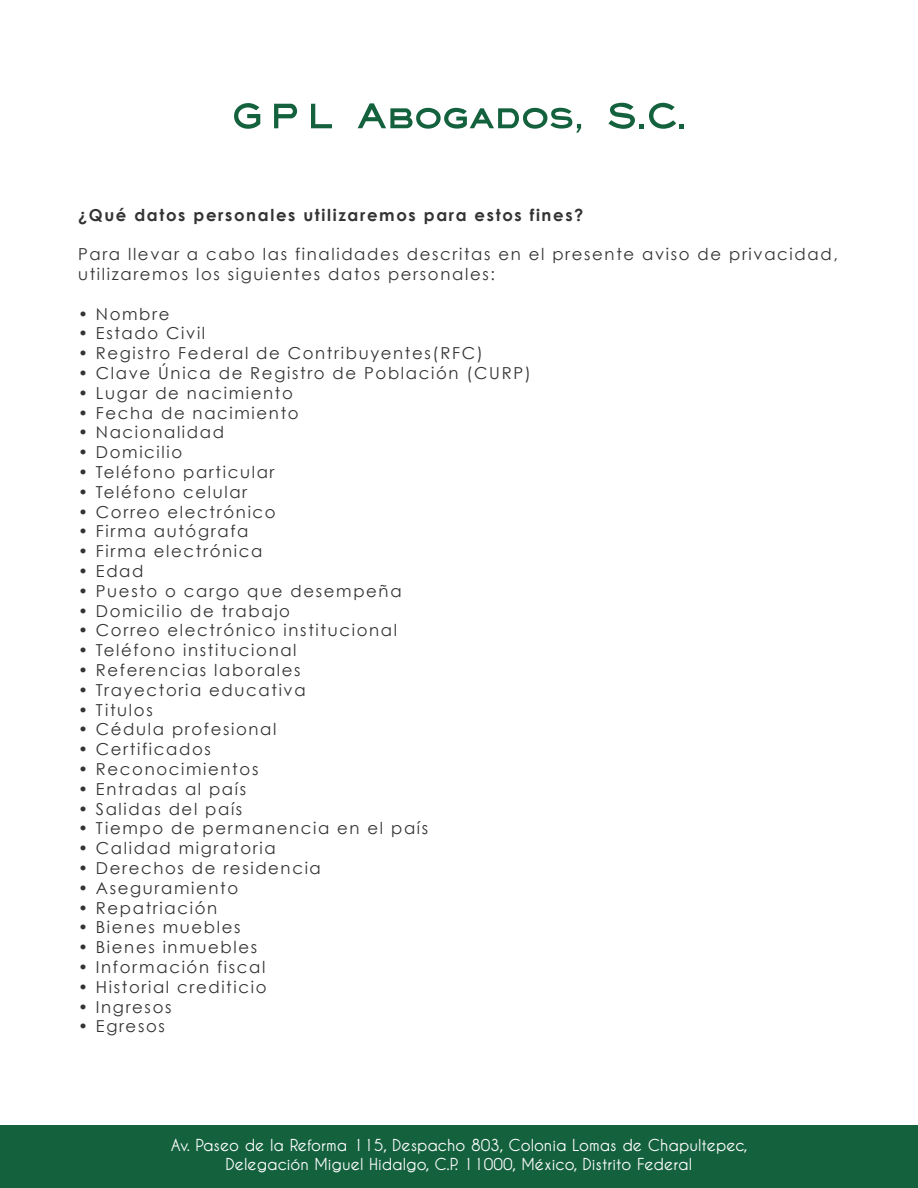
<style>
.page{position:relative;width:918px;height:1188px;background:#fff}
.page>*{position:absolute;margin:0;border:0;box-sizing:border-box;transform-origin:0 0}
.t1{font:16.5px/19.8px "Century Gothic";letter-spacing:.1em;color:#333}
.t2{font:700 16.5px "Century Gothic";letter-spacing:.1em;color:#333}
.t3{font:700 16.35px/19.6px "Caviar Dreams";color:#fff;text-align:center}
</style>
<div class="page">
<div style="left:0;top:1125px;width:918px;height:63px;background:#14613e"></div>
<svg style="left:234px;top:103px;width:26px;height:26px"></svg>
<svg style="left:274px;top:104px;width:23px;height:24px"></svg>
<svg style="left:311px;top:104px;width:21px;height:24px"></svg>
<svg style="left:358px;top:103px;width:223px;height:30px"></svg>
<svg style="left:608px;top:103px;width:76px;height:26px"></svg>
<p class="t2" style="left:78px;top:204px;width:507px">¿Qué datos personales utilizaremos para estos fines?</p>
<p class="t1" style="left:78px;top:244px;width:761px">Para llevar a cabo las finalidades descritas en el presente aviso de privacidad, utilizaremos los siguientes datos personales:</p>
<p class="t1" style="left:78px;top:304px;width:93px">• Nombre</p>
<p class="t1" style="left:78px;top:323px;width:129px">• Estado Civil</p>
<p class="t1" style="left:78px;top:343px;width:406px">• Registro Federal de Contribuyentes(RFC)</p>
<p class="t1" style="left:78px;top:363px;width:454px">• Clave Única de Registro de Población (CURP)</p>
<p class="t1" style="left:78px;top:383px;width:217px">• Lugar de nacimiento</p>
<p class="t1" style="left:78px;top:403px;width:222px">• Fecha de nacimiento</p>
<p class="t1" style="left:78px;top:422px;width:148px">• Nacionalidad</p>
<p class="t1" style="left:78px;top:442px;width:106px">• Domicilio</p>
<p class="t1" style="left:78px;top:462px;width:198px">• Teléfono particular</p>
<p class="t1" style="left:78px;top:482px;width:171px">• Teléfono celular</p>
<p class="t1" style="left:78px;top:502px;width:199px">• Correo electrónico</p>
<p class="t1" style="left:78px;top:521px;width:172px">• Firma autógrafa</p>
<p class="t1" style="left:78px;top:541px;width:186px">• Firma electrónica</p>
<p class="t1" style="left:78px;top:561px;width:67px">• Edad</p>
<p class="t1" style="left:78px;top:581px;width:325px">• Puesto o cargo que desempeña</p>
<p class="t1" style="left:78px;top:601px;width:214px">• Domicilio de trabajo</p>
<p class="t1" style="left:78px;top:620px;width:321px">• Correo electrónico institucional</p>
<p class="t1" style="left:78px;top:640px;width:220px">• Teléfono institucional</p>
<p class="t1" style="left:78px;top:660px;width:224px">• Referencias laborales</p>
<p class="t1" style="left:78px;top:680px;width:229px">• Trayectoria educativa</p>
<p class="t1" style="left:78px;top:700px;width:76px">• Titulos</p>
<p class="t1" style="left:78px;top:719px;width:200px">• Cédula profesional</p>
<p class="t1" style="left:78px;top:739px;width:134px">• Certificados</p>
<p class="t1" style="left:78px;top:759px;width:182px">• Reconocimientos</p>
<p class="t1" style="left:78px;top:779px;width:170px">• Entradas al país</p>
<p class="t1" style="left:78px;top:799px;width:166px">• Salidas del país</p>
<p class="t1" style="left:78px;top:818px;width:352px">• Tiempo de permanencia en el país</p>
<p class="t1" style="left:78px;top:838px;width:199px">• Calidad migratoria</p>
<p class="t1" style="left:78px;top:858px;width:244px">• Derechos de residencia</p>
<p class="t1" style="left:78px;top:878px;width:162px">• Aseguramiento</p>
<p class="t1" style="left:78px;top:898px;width:141px">• Repatriación</p>
<p class="t1" style="left:78px;top:917px;width:164px">• Bienes muebles</p>
<p class="t1" style="left:78px;top:937px;width:181px">• Bienes inmuebles</p>
<p class="t1" style="left:78px;top:957px;width:189px">• Información fiscal</p>
<p class="t1" style="left:78px;top:977px;width:190px">• Historial crediticio</p>
<p class="t1" style="left:78px;top:997px;width:95px">• Ingresos</p>
<p class="t1" style="left:78px;top:1016px;width:88px">• Egresos</p>
<p class="t3" style="left:171px;top:1135px;width:578px">Av. Paseo de la Reforma 115, Despacho 803, Colonia Lomas de Chapultepec,<br>Delegación Miguel Hidalgo, C.P. 11000, México, Distrito Federal</p>
</div>
